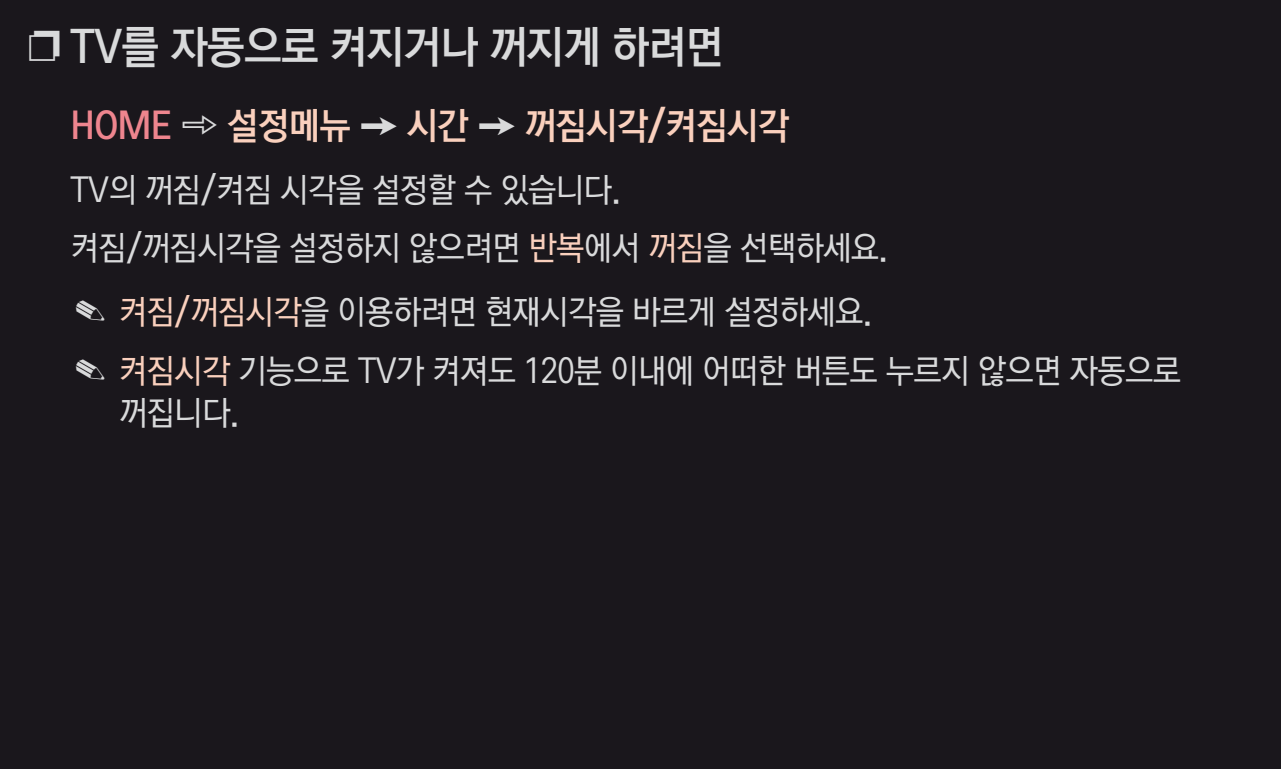
<style>
.page{position:relative;width:1281px;height:769px;background:#fff}
.page>*{position:absolute;margin:0;border:0;box-sizing:border-box;transform-origin:0 0}
.t1{font:48px "LG Display";color:#d9dadb}
.t2{font:40px "LG Display";color:#fad0bd}
.t3{font:300 36px/57.4px "LG Display";color:#d9dadb}
.s1{font-size:42px}
.s2{color:#ee858e}
.s3{color:#d9dadb}
.s4{color:#fad0bd}
</style>
<div class="page">
<div style="left:0;top:0;width:1280px;height:768px;background:#1a171c"></div>
<h1 class="t1" style="left:28px;top:9px;width:695px"><span class="s1">❐</span> TV를 자동으로 켜지거나 꺼지게 하려면</h1>
<p class="t2" style="left:71px;top:95px;width:719px"><span class="s2">HOME</span> <span class="s3">➾</span> 설정메뉴 <span class="s3">➙</span> 시간 <span class="s3">➙</span> 꺼짐시각/켜짐시각</p>
<p class="t3" style="left:71px;top:161px;width:818px">TV의 꺼짐/켜짐 시각을 설정할 수 있습니다.<br>켜짐/꺼짐시각을 설정하지 않으려면 <span class="s4">반복</span>에서 <span class="s4">꺼짐</span>을 선택하세요.</p>
<p class="t3" style="left:74px;top:282px;width:1108px;line-height:59px">✎ <span class="s4">켜짐/꺼짐시각</span>을 이용하려면 현재시각을 바르게 설정하세요.<br>✎ <span class="s4">켜짐시각</span> 기능으로 TV가 켜져도 120분 이내에 어떠한 버튼도 누르지 않으면 자동으로</p>
<p class="t3" style="left:119px;top:384px;width:121px">꺼집니다.</p>
</div>
